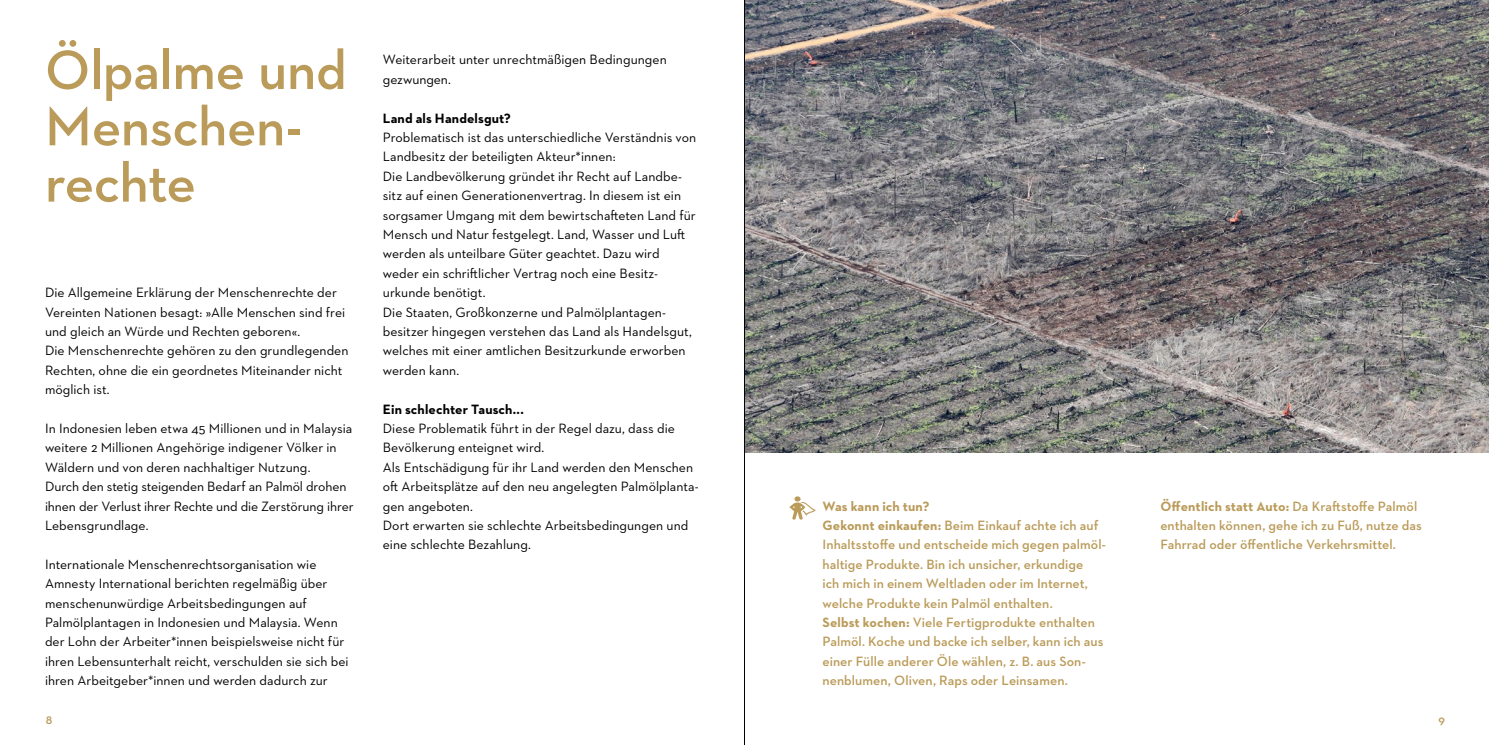
<style>
.page{position:relative;width:1489px;height:745px;background:#fff}
.page>*{position:absolute;margin:0;border:0;box-sizing:border-box;transform-origin:0 0}
.t1{font:600 56.25px/56.2px "Neutraface 2 Text";letter-spacing:-.01em;color:#ba9b59}
.t2{font:13.75px/19.4px "Neutraface 2 Text";color:#000}
.t3{font:600 13.75px/19.4px "Neutraface 2 Text";letter-spacing:.005em;color:#ba9b59}
.t4{font:700 13.75px "Neutraface 2 Text";letter-spacing:.01em;color:#000}
.t5{font:600 12.5px "Neutraface 2 Text";color:#ba9b59}
.s1{font-weight:700}
</style>
<div class="page">
<img style="left:745px;top:0;width:743px;height:452px">
<svg style="left:789px;top:496px;width:26px;height:23px"></svg>
<hr style="left:744px;top:0;width:1px;height:744px;background:#000">
<h1 class="t1" style="left:45px;top:41px;width:303px">Ölpalme und<br>Menschen&shy;rechte</h1>
<p class="t2" style="left:45px;top:282px;width:305px">Die Allgemeine Erklärung der Menschenrechte der Vereinten Nationen besagt: »Alle Menschen sind frei und gleich an Würde und Rechten geboren«.<br>Die Menschenrechte gehören zu den grundlegenden Rechten, ohne die ein geordnetes Miteinander nicht möglich ist.</p>
<p class="t2" style="left:45px;top:418px;width:310px">In Indonesien leben etwa 45 Millionen und in Malaysia weitere 2 Millionen Angehörige indigener Völker in Wäldern und von deren nachhaltiger Nutzung.<br>Durch den stetig steigenden Bedarf an Palmöl drohen ihnen der Verlust ihrer Rechte und die Zerstörung ihrer Lebensgrundlage.</p>
<p class="t2" style="left:45px;top:554px;width:305px">Internationale Menschenrechtsorganisation wie Amnesty International berichten regelmäßig über menschenunwürdige Arbeitsbedingungen auf Palmölplantagen in Indonesien und Malaysia. Wenn der Lohn der Arbeiter*innen beispielsweise nicht für ihren Lebensunterhalt reicht, verschulden sie sich bei ihren Arbeitgeber*innen und werden dadurch zur</p>
<p class="t2" style="left:383px;top:50px;width:285px">Weiterarbeit unter unrechtmäßigen Bedingungen gezwungen.</p>
<p class="t4" style="left:383px;top:109px;width:130px">Land als Handelsgut?</p>
<p class="t2" style="left:383px;top:127px;width:315px">Problematisch ist das unterschiedliche Verständnis von Landbesitz der beteiligten Akteur*innen:<br>Die Landbevölkerung gründet ihr Recht auf Landbe&shy;sitz auf einen Generationenvertrag. In diesem ist ein sorgsamer Umgang mit dem bewirtschafteten Land für Mensch und Natur festgelegt. Land, Wasser und Luft werden als unteilbare Güter geachtet. Dazu wird weder ein schriftlicher Vertrag noch eine Besitz&shy;urkunde benötigt.<br>Die Staaten, Großkonzerne und Palmölplantagen&shy;besitzer hingegen verstehen das Land als Handelsgut, welches mit einer amtlichen Besitzurkunde erworben werden kann.</p>
<p class="t4" style="left:383px;top:400px;width:142px">Ein schlechter Tausch...</p>
<p class="t2" style="left:383px;top:418px;width:317px">Diese Problematik führt in der Regel dazu, dass die Bevölkerung enteignet wird.<br>Als Entschädigung für ihr Land werden den Menschen oft Arbeitsplätze auf den neu angelegten Palmölplanta&shy;gen angeboten.<br>Dort erwarten sie schlechte Arbeitsbedingungen und eine schlechte Bezahlung.</p>
<p class="t3" style="left:822px;top:495px;width:285px"><span class="s1">Was kann ich tun?<br>Gekonnt einkaufen:</span> Beim Einkauf achte ich auf Inhaltsstoffe und entscheide mich gegen palmöl&shy;haltige Produkte. Bin ich unsicher, erkundige<br>ich mich in einem Weltladen oder im Internet, welche Produkte kein Palmöl enthalten.<br><span class="s1">Selbst kochen:</span> Viele Fertigprodukte enthalten Palmöl. Koche und backe ich selber, kann ich aus einer Fülle anderer Öle wählen, z. B. aus Son&shy;nenblumen, Oliven, Raps oder Leinsamen.</p>
<p class="t3" style="left:1160px;top:495px;width:263px"><span class="s1">Öffentlich statt Auto:</span> Da Kraftstoffe Palmöl enthalten können, gehe ich zu Fuß, nutze das<br>Fahrrad oder öffentliche Verkehrsmittel.</p>
<p class="t5" style="left:46px;top:711px;width:8px">8</p>
<p class="t5" style="left:1438px;top:711px;width:8px">9</p>
</div>
